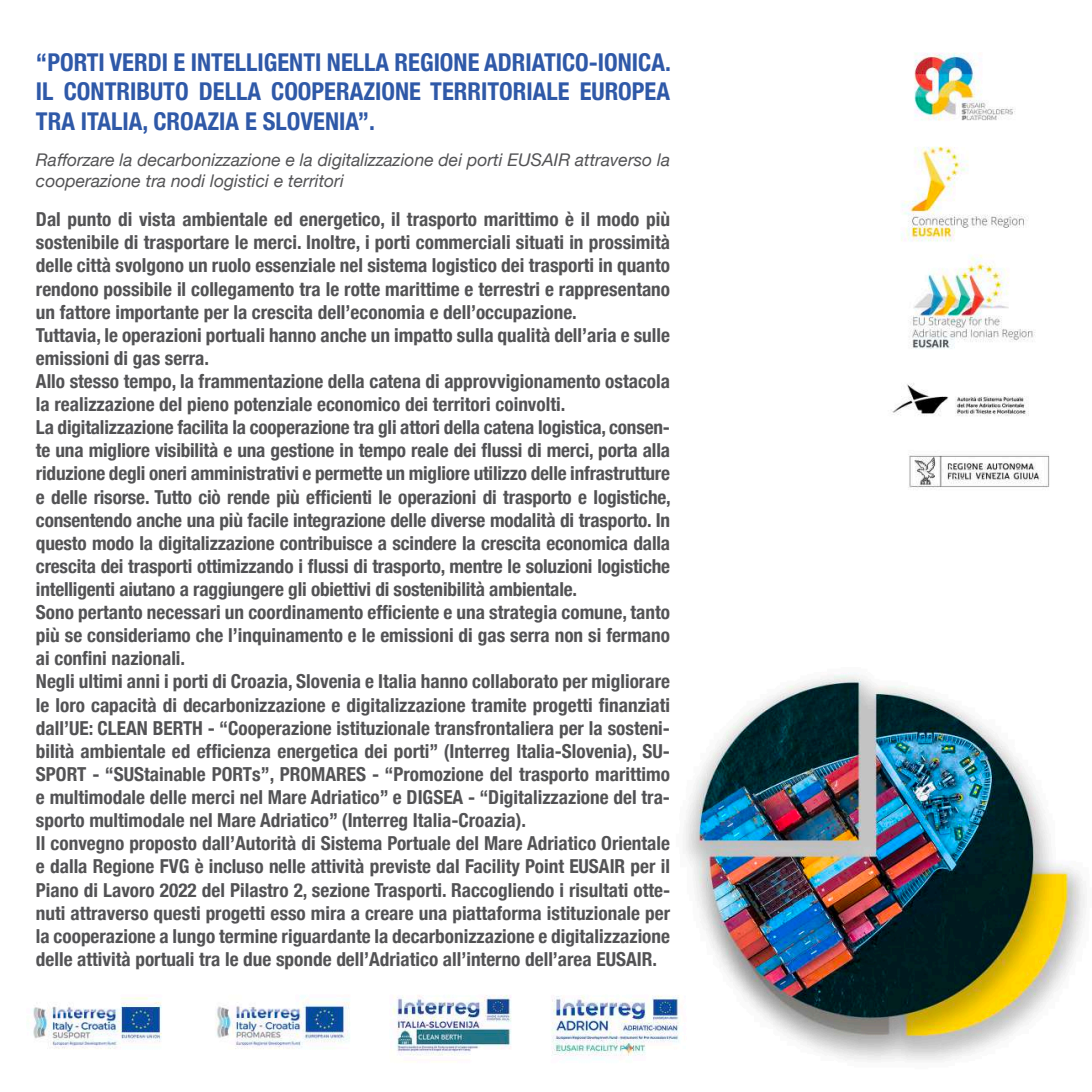
<style>
.page{position:relative;width:1092px;height:1092px;background:#fff}
.page>*{position:absolute;margin:0;border:0;box-sizing:border-box;transform-origin:0 0}
.t1{font:700 condensed 24.5px/29.4px "Helvetica Neue";color:#2f59a8;text-align:justify}
.t2{font:700 condensed 19.25px/23.1px "Helvetica Neue";color:#535355}
.t3{font:italic 17.5px/21px "Helvetica Neue";color:#535355}
</style>
<div class="page">
<img style="left:27px;top:53px;width:1058px;height:1009px">
<p class="t1" style="left:36px;top:46px;width:636px">“PORTI VERDI E INTELLIGENTI NELLA REGIONE ADRIATICO-IONICA.<br>IL CONTRIBUTO DELLA COOPERAZIONE TERRITORIALE EUROPEA TRA ITALIA, CROAZIA E SLOVENIA”.</p>
<p class="t3" style="left:36px;top:151px;width:635px">Rafforzare la decarbonizzazione e la digitalizzazione dei porti EUSAIR attraverso la cooperazione tra nodi logistici e territori</p>
<p class="t2" style="left:36px;top:206px;width:636px">Dal punto di vista ambientale ed energetico, il trasporto marittimo è il modo più sostenibile di trasportare le merci. Inoltre, i porti commerciali situati in prossimità delle città svolgono un ruolo essenziale nel sistema logistico dei trasporti in quanto rendono possibile il collegamento tra le rotte marittime e terrestri e rappresentano un fattore importante per la crescita dell’economia e dell’occupazione.<br>Tuttavia, le operazioni portuali hanno anche un impatto sulla qualità dell’aria e sulle emissioni di gas serra.<br>Allo stesso tempo, la frammentazione della catena di approvvigionamento ostacola la realizzazione del pieno potenziale economico dei territori coinvolti.<br>La digitalizzazione facilita la cooperazione tra gli attori della catena logistica, consen&shy;te una migliore visibilità e una gestione in tempo reale dei flussi di merci, porta alla riduzione degli oneri amministrativi e permette un migliore utilizzo delle infrastrutture e delle risorse. Tutto ciò rende più efficienti le operazioni di trasporto e logistiche, consentendo anche una più facile integrazione delle diverse modalità di trasporto. In questo modo la digitalizzazione contribuisce a scindere la crescita economica dalla crescita dei trasporti ottimizzando i flussi di trasporto, mentre le soluzioni logistiche intelligenti aiutano a raggiungere gli obiettivi di sostenibilità ambientale.<br>Sono pertanto necessari un coordinamento efficiente e una strategia comune, tanto più se consideriamo che l’inquinamento e le emissioni di gas serra non si fermano ai confini nazionali.<br>Negli ultimi anni i porti di Croazia, Slovenia e Italia hanno collaborato per migliorare le loro capacità di decarbonizzazione e digitalizzazione tramite progetti finanziati dall’UE: CLEAN BERTH - “Cooperazione istituzionale transfrontaliera per la sosteni&shy;bilità ambientale ed efficienza energetica dei porti” (Interreg Italia-Slovenia), SU-SPORT - “SUStainable PORTs”, PROMARES - “Promozione del trasporto marittimo e multimodale delle merci nel Mare Adriatico” e DIGSEA - “Digitalizzazione del tra&shy;sporto multimodale nel Mare Adriatico” (Interreg Italia-Croazia).<br>Il convegno proposto dall’Autorità di Sistema Portuale del Mare Adriatico Orientale e dalla Regione FVG è incluso nelle attività previste dal Facility Point EUSAIR per il Piano di Lavoro 2022 del Pilastro 2, sezione Trasporti. Raccogliendo i risultati otte&shy;nuti attraverso questi progetti esso mira a creare una piattaforma istituzionale per la cooperazione a lungo termine riguardante la decarbonizzazione e digitalizzazione delle attività portuali tra le due sponde dell’Adriatico all’interno dell’area EUSAIR.</p>
</div>
